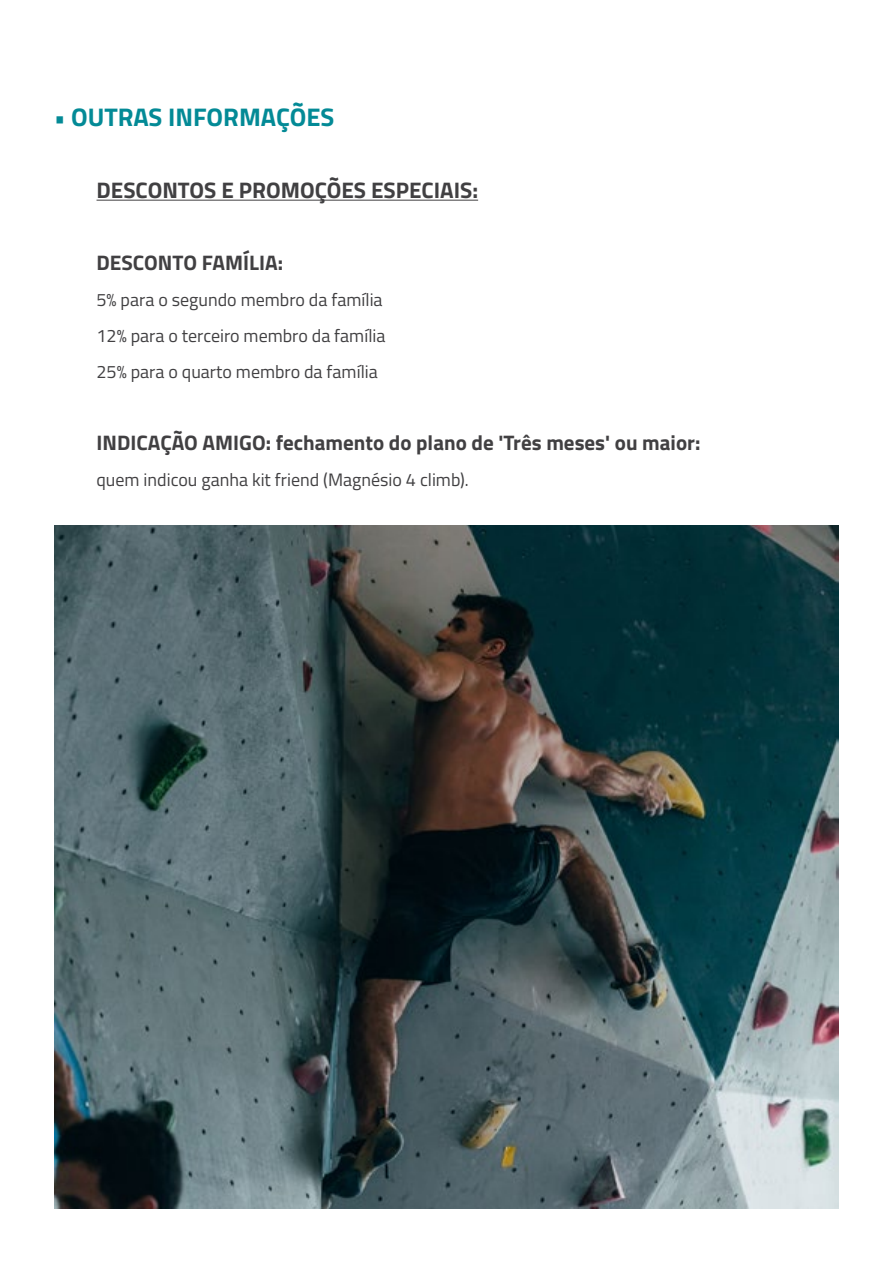
<style>
.page{position:relative;width:893px;height:1263px;background:#fff}
.page>*{position:absolute;margin:0;border:0;box-sizing:border-box;transform-origin:0 0}
.t1{font:700 25.5px "Titillium Web";color:#038a96}
.t2{font:700 22.5px "Titillium Web";color:#414042}
.t3{font:700 21px "Titillium Web";color:#414042}
.t4{font:18px/36px "Titillium Web";color:#414042}
</style>
<div class="page">
<hr style="left:97px;top:200px;width:381px;height:1px;background:#414042">
<img style="left:55px;top:525px;width:783px;height:683px">
<h1 class="t1" style="left:54px;top:98px;width:282px">• OUTRAS INFORMAÇÕES</h1>
<p class="t2" style="left:97px;top:173px;width:383px">DESCONTOS E PROMOÇÕES ESPECIAIS:</p>
<p class="t3" style="left:97px;top:247px;width:188px">DESCONTO FAMÍLIA:</p>
<p class="t4" style="left:97px;top:281px;width:290px">5% para o segundo membro da família<br>12% para o terceiro membro da família<br>25% para o quarto membro da família</p>
<p class="t3" style="left:97px;top:427px;width:605px">INDICAÇÃO AMIGO: fechamento do plano de 'Três meses' ou maior:</p>
<p class="t4" style="left:97px;top:461px;width:374px">quem indicou ganha kit friend (Magnésio 4 climb).</p>
</div>
